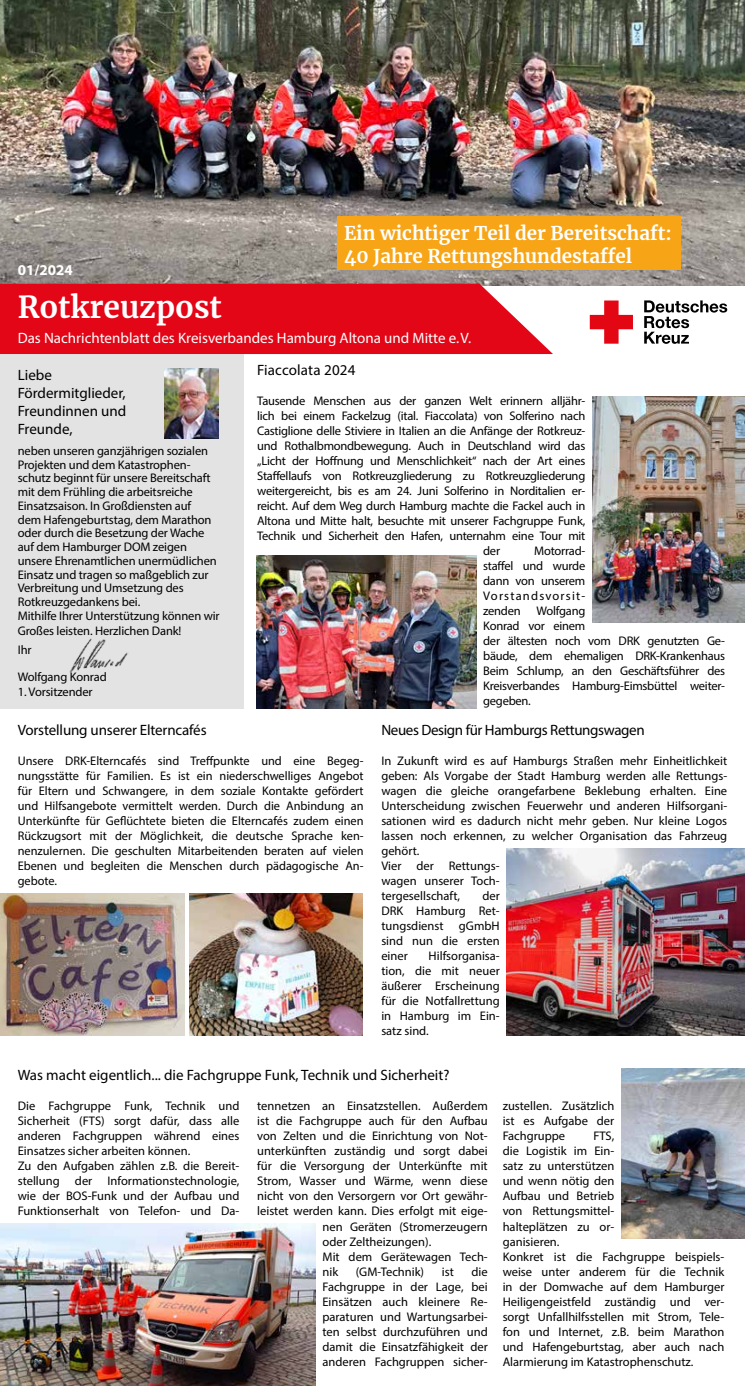
<style>
.page{position:relative;width:745px;height:1386px;background:#fff}
.page>*{position:absolute;margin:0;border:0;box-sizing:border-box;transform-origin:0 0}
.t1{font:700 30px "Merriweather";color:#fff}
.t2{font:700 18.75px/22.5px "Merriweather";color:#fff}
.t3{font:15px/18px "Myriad Pro";color:#000}
.t4{font:15px "Myriad Pro";color:#fff}
.t5{font:15px "Myriad Pro";letter-spacing:-.025em;color:#000}
.t6{font:700 15px "Myriad Pro";color:#fff}
.t7{font:12.5px/15px "Myriad Pro";letter-spacing:-.005em;color:#000;text-align:justify}
</style>
<div class="page">
<img style="left:0;top:0;width:744px;height:285px">
<div style="left:337px;top:217px;width:343px;height:53px;background:#f7a517"></div>
<div style="left:0;top:354px;width:243px;height:355px;background:#e3e3e3"></div>
<img style="left:592px;top:396px;width:152px;height:227px">
<svg style="left:589px;top:300px;width:43px;height:44px"></svg>
<svg style="left:644px;top:300px;width:82px;height:44px"></svg>
<img style="left:506px;top:848px;width:238px;height:187px">
<img style="left:189px;top:893px;width:173px;height:142px">
<svg style="left:0;top:283px;width:552px;height:71px;background:#e31626"></svg>
<img style="left:165px;top:368px;width:53px;height:71px">
<img style="left:621px;top:1068px;width:123px;height:170px">
<img style="left:256px;top:555px;width:220px;height:154px">
<img style="left:69px;top:638px;width:59px;height:35px">
<img style="left:0;top:1223px;width:315px;height:162px">
<img style="left:0;top:893px;width:184px;height:142px">
<p class="t6" style="left:18px;top:260px;width:56px">01/2024</p>
<h2 class="t2" style="left:344px;top:221px;width:329px">Ein wichtiger Teil der Bereitschaft:<br>40 Jahre Rettungshundestaffel</h2>
<h1 class="t1" style="left:18px;top:287px;width:205px">Rotkreuzpost</h1>
<p class="t4" style="left:18px;top:329px;width:454px">Das Nachrichtenblatt des Kreisverbandes Hamburg Altona und Mitte e.V.</p>
<p class="t3" style="left:18px;top:365px;width:110px">Liebe<br>Fördermitglieder,<br>Freundinnen und<br>Freunde,</p>
<p class="t7" style="left:18px;top:443px;width:203px;line-height:13.8px;text-align:left">neben unseren ganzjährigen sozialen Projekten und dem Katastrophen&shy;schutz beginnt für unsere Bereitschaft mit dem Frühling die arbeitsreiche Einsatzsaison. In Großdiensten auf<br>dem Hafengeburtstag, dem Marathon oder durch die Besetzung der Wache auf dem Hamburger DOM zeigen unsere Ehrenamtlichen unermüdlichen Einsatz und tragen so maßgeblich zur Verbreitung und Umsetzung des Rotkreuzgedankens bei.<br>Mithilfe Ihrer Unterstützung können wir</p>
<p class="t7" style="left:18px;top:621px;width:165px;line-height:18.8px">Großes leisten. Herzlichen Dank!<br>Ihr</p>
<p class="t7" style="left:18px;top:669px;width:90px">Wolfgang Konrad</p>
<p class="t7" style="left:18px;top:684px;width:76px">1. Vorsitzender</p>
<p class="t3" style="left:18px;top:721px;width:190px">Vorstellung unserer Elterncafés</p>
<p class="t3" style="left:257px;top:361px;width:100px">Fiaccolata 2024</p>
<p class="t7" style="left:257px;top:393px;width:329px">Tausende Menschen aus der ganzen Welt erinnern alljähr-</p>
<p class="t7" style="left:257px;top:408px;width:329px">lich bei einem Fackelzug (ital. Fiaccolata) von Solferino nach</p>
<p class="t7" style="left:257px;top:423px;width:329px">Castiglione delle Stiviere in Italien an die Anfänge der Rotkreuz-</p>
<p class="t7" style="left:257px;top:438px;width:329px">und Rothalbmondbewegung. Auch in Deutschland wird das</p>
<p class="t7" style="left:257px;top:453px;width:329px">„Licht der Hoffnung und Menschlichkeit“ nach der Art eines</p>
<p class="t7" style="left:257px;top:468px;width:329px">Staffellaufs von Rotkreuzgliederung zu Rotkreuzgliederung</p>
<p class="t7" style="left:257px;top:483px;width:329px">weitergereicht, bis es am 24. Juni Solferino in Norditalien er-</p>
<p class="t7" style="left:257px;top:498px;width:329px">reicht. Auf dem Weg durch Hamburg machte die Fackel auch in</p>
<p class="t7" style="left:257px;top:513px;width:329px">Altona und Mitte halt, besuchte mit unserer Fachgruppe Funk,</p>
<p class="t7" style="left:257px;top:528px;width:329px">Technik und Sicherheit den Hafen, unternahm eine Tour mit</p>
<p class="t7" style="left:483px;top:543px;width:18px">der</p>
<p class="t7" style="left:483px;top:543px;width:104px;text-indent:51px">Motorrad&shy;staffel und wurde dann von unserem Vorstandsvorsit&shy;zenden</p>
<p class="t7" style="left:483px;top:603px;width:243px;text-align:left;text-indent:53px">Wolfgang<br>Konrad vor einem<br>der ältesten noch vom DRK genutzten Ge&shy;bäude, dem ehemaligen DRK-Krankenhaus<br>Beim Schlump, an den Geschäftsführer des<br>Kreisverbandes Hamburg-Eimsbüttel weiter&shy;gegeben.</p>
<p class="t5" style="left:381px;top:721px;width:265px">Neues Design für Hamburgs Rettungswagen</p>
<p class="t7" style="left:18px;top:753px;width:347px">Unsere DRK-Elterncafés sind Treffpunkte und eine Begeg&shy;nungsstätte für Familien. Es ist ein niederschwelliges Angebot für Eltern und Schwangere, in dem soziale Kontakte gefördert und Hilfsangebote vermittelt werden. Durch die Anbindung an Unterkünfte für Geflüchtete bieten die Elterncafés zudem einen Rückzugsort mit der Möglichkeit, die deutsche Sprache ken&shy;nenzulernen. Die geschulten Mitarbeitenden beraten auf vielen Ebenen und begleiten die Menschen durch pädagogische An&shy;gebote.</p>
<p class="t7" style="left:381px;top:753px;width:347px;text-align:left">In Zukunft wird es auf Hamburgs Straßen mehr Einheitlichkeit geben: Als Vorgabe der Stadt Hamburg werden alle Rettungs&shy;wagen die gleiche orangefarbene Beklebung erhalten. Eine Unterscheidung zwischen Feuerwehr und anderen Hilfsorgani&shy;sationen wird es dadurch nicht mehr geben. Nur kleine Logos lassen noch erkennen, zu welcher Organisation das Fahrzeug gehört.<br>Vier der Rettungs-<br>wagen unserer Toch-<br>tergesellschaft,</p>
<p class="t7" style="left:381px;top:888px;width:120px;text-indent:101px">der DRK Hamburg Ret&shy;tungsdienst gGmbH sind nun die ersten einer</p>
<p class="t7" style="left:381px;top:948px;width:120px;text-indent:47px">Hilfsorganisa&shy;tion, die mit neuer äußerer Erscheinung für die Notfallrettung in Hamburg im Ein&shy;satz sind.</p>
<p class="t3" style="left:18px;top:1066px;width:433px">Was macht eigentlich... die Fachgruppe Funk, Technik und Sicherheit?</p>
<p class="t7" style="left:18px;top:1098px;width:223px;text-align:left">Die Fachgruppe Funk, Technik und Sicherheit (FTS) sorgt dafür, dass alle anderen Fachgruppen während eines Einsatzes sicher arbeiten können.<br>Zu den Aufgaben zählen z.B. die Bereit&shy;stellung der Informationstechnologie, wie der BOS-Funk und der Aufbau und Funktionserhalt von Telefon- und Da-</p>
<p class="t7" style="left:257px;top:1098px;width:232px">tennetzen an Einsatzstellen. Außerdem</p>
<p class="t7" style="left:257px;top:1113px;width:232px">ist die Fachgruppe auch für den Aufbau</p>
<p class="t7" style="left:257px;top:1128px;width:232px">von Zelten und die Einrichtung von Not-</p>
<p class="t7" style="left:257px;top:1143px;width:232px">unterkünften zuständig und sorgt dabei</p>
<p class="t7" style="left:257px;top:1158px;width:232px">für die Versorgung der Unterkünfte mit</p>
<p class="t7" style="left:257px;top:1173px;width:232px">Strom, Wasser und Wärme, wenn diese</p>
<p class="t7" style="left:257px;top:1188px;width:232px">nicht von den Versorgern vor Ort gewähr-</p>
<p class="t7" style="left:257px;top:1203px;width:232px">leistet werden kann. Dies erfolgt mit eige-</p>
<p class="t7" style="left:322px;top:1218px;width:167px">nen Geräten (Stromerzeugern</p>
<p class="t7" style="left:322px;top:1233px;width:110px">oder Zeltheizungen).</p>
<p class="t7" style="left:322px;top:1248px;width:167px">Mit dem Gerätewagen Tech-</p>
<p class="t7" style="left:322px;top:1263px;width:17px">nik</p>
<p class="t7" style="left:355px;top:1263px;width:70px">(GM-Technik)</p>
<p class="t7" style="left:441px;top:1263px;width:14px">ist</p>
<p class="t7" style="left:322px;top:1263px;width:167px;text-indent:149px">die Fachgruppe in der Lage, bei Einsätzen auch kleinere Re&shy;paraturen und Wartungsarbei&shy;ten selbst durchzuführen und damit die Einsatzfähigkeit der anderen Fachgruppen sicher-</p>
<p class="t7" style="left:502px;top:1098px;width:113px">zustellen. Zusätzlich ist es Aufgabe der Fachgruppe</p>
<p class="t7" style="left:502px;top:1128px;width:223px;text-align:left;text-indent:91px">FTS,<br>die Logistik im Ein-<br>satz zu unterstützen<br>und wenn nötig den<br>Aufbau und Betrieb<br>von Rettungsmittel-<br>halteplätzen zu or-<br>ganisieren.<br>Konkret ist die Fachgruppe beispiels&shy;weise unter anderem für die Technik in der Domwache auf dem Hamburger<br>Heiligengeistfeld zuständig und ver&shy;sorgt Unfallhilfsstellen mit Strom, Tele&shy;fon und Internet, z.B. beim Marathon und Hafengeburtstag, aber auch nach<br>Alarmierung im Katastrophenschutz.</p>
</div>
